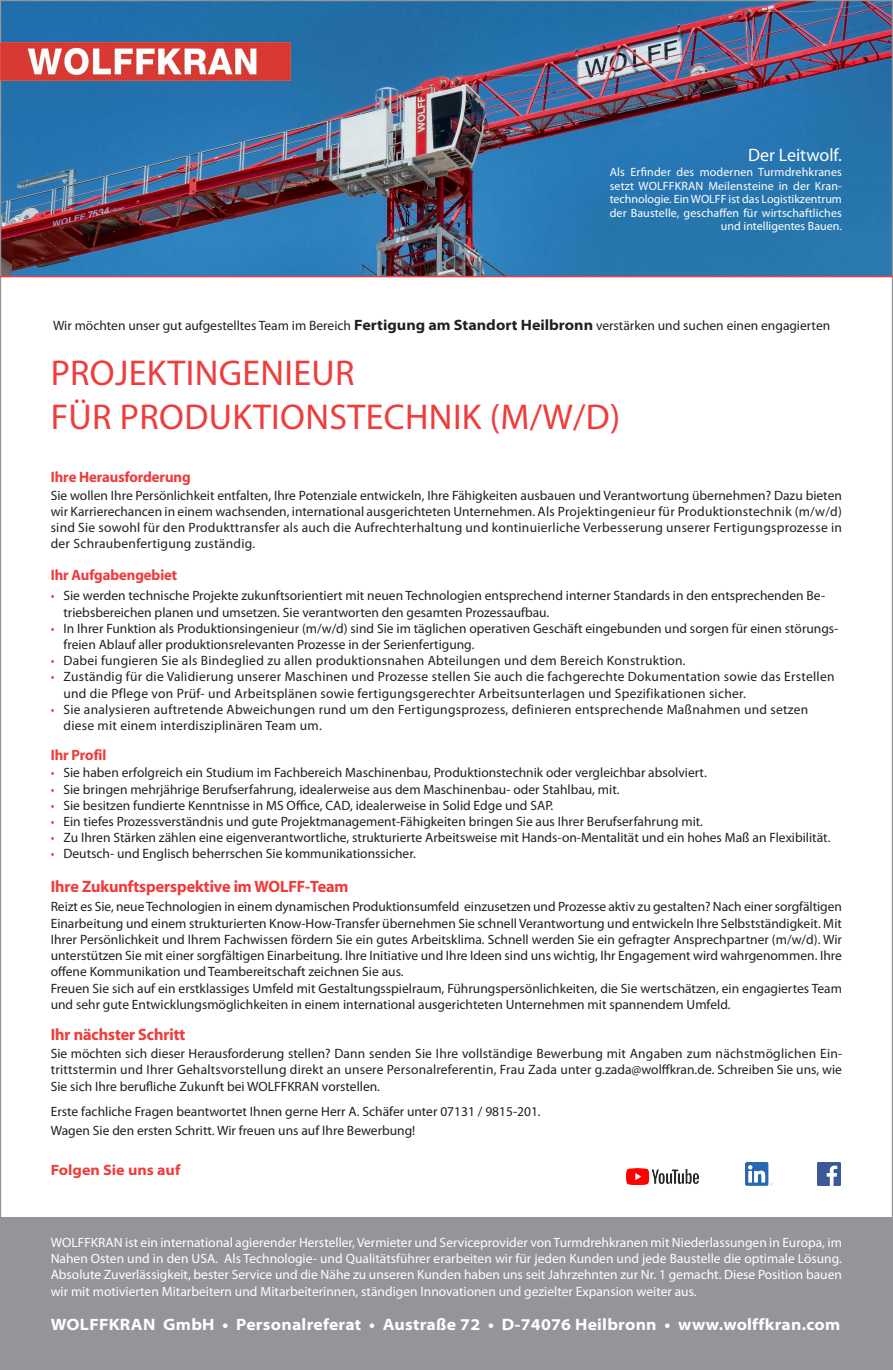
<style>
.page{position:relative;width:893px;height:1370px;background:#fff}
.page>*{position:absolute;margin:0;border:0;box-sizing:border-box;transform-origin:0 0}
.t1{font:36px/43.2px "Myriad Pro";letter-spacing:.01em;color:#ee3d3c}
.t2{font:18px "Myriad Pro";color:#fff}
.t3{font:700 semi-expanded 16.5px "Myriad Pro";letter-spacing:.015em;color:#fff}
.t4{font:16.5px "Myriad Headline";color:#ee3d3c}
.t5{font:15px "Myriad Headline";color:#ee3d3c}
.t6{font:700 semi-expanded 15px "Myriad Pro";color:#ee3d3c}
.t7{font:13.5px/16.2px "Myriad Pro";color:#231f20}
.t8{font:13.5px/16.2px "Myriad Pro";color:#fff;text-align:justify}
.t9{font:13.5px/16.2px "Myriad Pro";letter-spacing:.02em;color:#231f20}
.t10{font:12px/13.5px "Myriad Pro";letter-spacing:.01em;color:#fff;text-align:right}
.s1{font-weight:700;font-stretch:semi-expanded;font-size:15px}
.s2{color:#ee3d3c}
</style>
<div class="page">
<div style="left:0;top:1217px;width:893px;height:152px;background:#939598"></div>
<img style="left:2px;top:2px;width:889px;height:274px">
<hr style="left:0;top:276px;width:893px;height:1px;background:#ee3d3c">
<img style="left:0;top:43px;width:291px;height:38px">
<img style="left:627px;top:1168px;width:71px;height:16px">
<img style="left:818px;top:1162px;width:22px;height:23px">
<img style="left:746px;top:1162px;width:27px;height:23px">
<h2 class="t2" style="left:748px;top:148px;width:95px">Der Leitwolf.</h2>
<p class="t10" style="left:610px;top:167px;width:234px">Als Erfinder des modernen Turmdrehkranes setzt WOLFFKRAN Meilensteine in der Kran&shy;technologie. Ein WOLFF ist das Logistikzentrum der Baustelle, geschaffen für wirtschaftliches und intelligentes Bauen.</p>
<p class="t7" style="left:53px;top:318px;width:779px">Wir möchten unser gut aufgestelltes Team im Bereich <span class="s1">Fertigung am Standort Heilbronn</span> verstärken und suchen einen engagierten</p>
<h1 class="t1" style="left:51px;top:354px;width:571px">PROJEKTINGENIEUR<br>FÜR PRODUKTIONSTECHNIK (M/W/D)</h1>
<p class="t5" style="left:51px;top:471px;width:141px">Ihre Herausforderung</p>
<p class="t7" style="left:51px;top:488px;width:793px;text-align:justify">Sie wollen Ihre Persönlichkeit entfalten, Ihre Potenziale entwickeln, Ihre Fähigkeiten ausbauen und Verantwortung übernehmen? Dazu bieten wir Karrierechancen in einem wachsenden, international ausgerichteten Unternehmen. Als Projektingenieur für Produktionstechnik (m/w/d) sind Sie sowohl für den Produkttransfer als auch die Aufrechterhaltung und kontinuierliche Verbesserung unserer Fertigungsprozesse in der Schraubenfertigung zuständig.</p>
<p class="t5" style="left:51px;top:569px;width:128px">Ihr Aufgabengebiet</p>
<p class="t7" style="left:63px;top:588px;width:763px;text-indent:-13px"><span class="s2">•</span> Sie werden technische Projekte zukunftsorientiert mit neuen Technologien entsprechend interner Standards in den entsprechenden Be&shy;triebsbereichen planen und umsetzen. Sie verantworten den gesamten Prozessaufbau.</p>
<p class="t7" style="left:63px;top:621px;width:776px;text-indent:-13px"><span class="s2">•</span> In Ihrer Funktion als Produktionsingenieur (m/w/d) sind Sie im täglichen operativen Geschäft eingebunden und sorgen für einen störungs&shy;freien Ablauf aller produktionsrelevanten Prozesse in der Serienfertigung.</p>
<p class="t9" style="left:51px;top:653px;width:637px"><span class="s2">•</span> Dabei fungieren Sie als Bindeglied zu allen produktionsnahen Abteilungen und dem Bereich Konstruktion.</p>
<p class="t9" style="left:63px;top:669px;width:773px;text-indent:-13px"><span class="s2">•</span> Zuständig für die Validierung unserer Maschinen und Prozesse stellen Sie auch die fachgerechte Dokumentation sowie das Erstellen und die Pflege von Prüf- und Arbeitsplänen sowie fertigungsgerechter Arbeitsunterlagen und Spezifikationen sicher.</p>
<p class="t9" style="left:63px;top:702px;width:746px;text-indent:-13px"><span class="s2">•</span> Sie analysieren auftretende Abweichungen rund um den Fertigungsprozess, definieren entsprechende Maßnahmen und setzen diese mit einem interdisziplinären Team um.</p>
<p class="t5" style="left:51px;top:749px;width:57px">Ihr Profil</p>
<p class="t7" style="left:51px;top:765px;width:658px"><span class="s2">•</span> Sie haben erfolgreich ein Studium im Fachbereich Maschinenbau, Produktionstechnik oder vergleichbar absolviert.</p>
<p class="t7" style="left:51px;top:782px;width:570px"><span class="s2">•</span> Sie bringen mehrjährige Berufserfahrung, idealerweise aus dem Maschinenbau- oder Stahlbau, mit.</p>
<p class="t7" style="left:51px;top:798px;width:504px"><span class="s2">•</span> Sie besitzen fundierte Kenntnisse in MS Office, CAD, idealerweise in Solid Edge und SAP.</p>
<p class="t7" style="left:51px;top:814px;width:654px"><span class="s2">•</span> Ein tiefes Prozessverständnis und gute Projektmanagement-Fähigkeiten bringen Sie aus Ihrer Berufserfahrung mit.</p>
<p class="t7" style="left:51px;top:830px;width:781px"><span class="s2">•</span> Zu Ihren Stärken zählen eine eigenverantwortliche, strukturierte Arbeitsweise mit Hands-on-Mentalität und ein hohes Maß an Flexibilität.</p>
<p class="t7" style="left:51px;top:846px;width:367px"><span class="s2">•</span> Deutsch- und Englisch beherrschen Sie kommunikationssicher.</p>
<p class="t4" style="left:51px;top:880px;width:299px">Ihre Zukunftsperspektive im WOLFF-Team</p>
<p class="t7" style="left:51px;top:899px;width:793px">Reizt es Sie, neue Technologien in einem dynamischen Produktionsumfeld einzusetzen und Prozesse aktiv zu gestalten? Nach einer sorgfältigen Einarbeitung und einem strukturierten Know-How-Transfer übernehmen Sie schnell Verantwortung und entwickeln Ihre Selbstständigkeit. Mit Ihrer Persönlichkeit und Ihrem Fachwissen fördern Sie ein gutes Arbeitsklima. Schnell werden Sie ein gefragter Ansprechpartner (m/w/d). Wir unterstützen Sie mit einer sorgfältigen Einarbeitung. Ihre Initiative und Ihre Ideen sind uns wichtig, Ihr Engagement wird wahrgenommen. Ihre offene Kommunikation und Teambereitschaft zeichnen Sie aus.<br>Freuen Sie sich auf ein erstklassiges Umfeld mit Gestaltungsspielraum, Führungspersönlichkeiten, die Sie wertschätzen, ein engagiertes Team und sehr gute Entwicklungsmöglichkeiten in einem international ausgerichteten Unternehmen mit spannendem Umfeld.</p>
<p class="t4" style="left:51px;top:1027px;width:136px">Ihr nächster Schritt</p>
<p class="t7" style="left:51px;top:1046px;width:793px;text-align:justify">Sie möchten sich dieser Herausforderung stellen? Dann senden Sie Ihre vollständige Bewerbung mit Angaben zum nächstmöglichen Ein&shy;trittstermin und Ihrer Gehaltsvorstellung direkt an unsere Personalreferentin, Frau Zada unter g.zada@wolffkran.de. Schreiben Sie uns, wie Sie sich Ihre berufliche Zukunft bei WOLFFKRAN vorstellen.</p>
<p class="t7" style="left:51px;top:1103px;width:491px;line-height:18.3px">Erste fachliche Fragen beantwortet Ihnen gerne Herr A. Schäfer unter 07131 / 9815-201.<br>Wagen Sie den ersten Schritt. Wir freuen uns auf Ihre Bewerbung!</p>
<p class="t6" style="left:51px;top:1164px;width:131px">Folgen Sie uns auf</p>
<p class="t8" style="left:51px;top:1235px;width:793px">WOLFFKRAN ist ein international agierender Hersteller, Vermieter und Serviceprovider von Turmdrehkranen mit Niederlassungen in Europa, im Nahen Osten und in den USA. Als Technologie- und Qualitätsführer erarbeiten wir für jeden Kunden und jede Baustelle die optimale Lösung.<br>Absolute Zuverlässigkeit, bester Service und die Nähe zu unseren Kunden haben uns seit Jahrzehnten zur Nr. 1 gemacht. Diese Position bauen wir mit motivierten Mitarbeitern und Mitarbeiterinnen, ständigen Innovationen und gezielter Expansion weiter aus.</p>
<p class="t3" style="left:51px;top:1318px;width:791px">WOLFFKRAN GmbH • Personalreferat • Austraße 72 • D-74076 Heilbronn • www.wolffkran.com</p>
</div>
